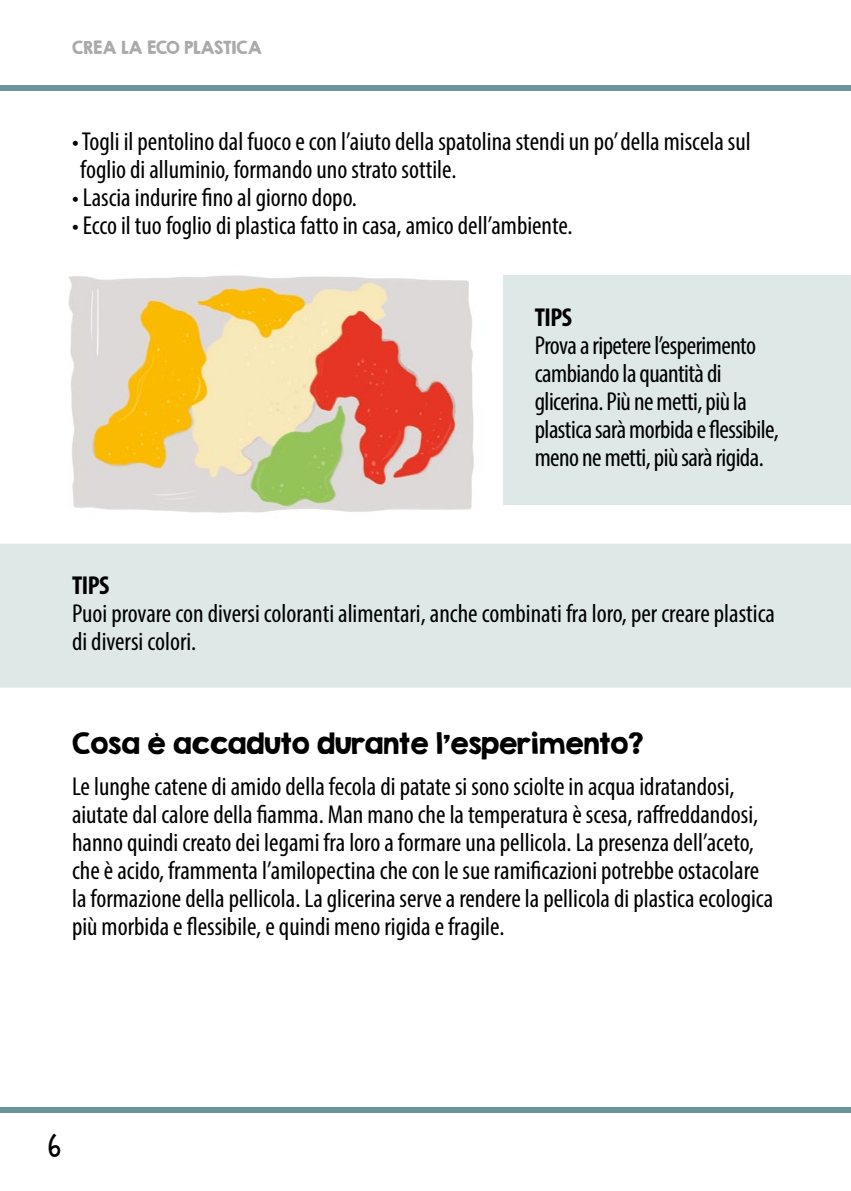
<style>
.page{position:relative;width:851px;height:1191px;background:#fff}
.page>*{position:absolute;margin:0;border:0;box-sizing:border-box;transform-origin:0 0}
.t1{font:condensed 26px/28px "Myriad Pro";color:#000}
.t2{font:condensed 26px/28px "Myriad Pro";letter-spacing:-.02em;color:#000}
.t3{font:26px "KG Second Chances Solid";color:#000}
.t4{font:700 condensed 26px "Myriad Pro";letter-spacing:-.02em;color:#000}
.t5{font:24px "KG She Persisted";color:#000}
.t6{font:16px "KG Second Chances Solid";color:#aaa}
</style>
<div class="page">
<div style="left:0;top:85px;width:850px;height:5px;background:#68949c"></div>
<div style="left:0;top:1107px;width:850px;height:5px;background:#68949c"></div>
<img style="left:68px;top:275px;width:406px;height:238px">
<div style="left:503px;top:275px;width:347px;height:229px;background:#dee8e7"></div>
<div style="left:0;top:543px;width:850px;height:144px;background:#dee8e7"></div>
<p class="t6" style="left:72px;top:38px;width:191px">CREA LA ECO PLASTICA</p>
<p class="t1" style="left:80px;top:127px;width:672px;text-indent:-8px">• Togli il pentolino dal fuoco e con l’aiuto della spatolina stendi un po’ della miscela sul foglio di alluminio, formando uno strato sottile.</p>
<p class="t1" style="left:72px;top:183px;width:286px">• Lascia indurire fino al giorno dopo.</p>
<p class="t1" style="left:72px;top:211px;width:502px">• Ecco il tuo foglio di plastica fatto in casa, amico dell’ambiente.</p>
<p class="t4" style="left:534px;top:301px;width:39px">TIPS</p>
<p class="t2" style="left:534px;top:331px;width:246px">Prova a ripetere l’esperimento cambiando la quantità di glicerina. Più ne metti, più la plastica sarà morbida e flessibile, meno ne metti, più sarà rigida.</p>
<p class="t4" style="left:72px;top:569px;width:39px">TIPS</p>
<p class="t1" style="left:72px;top:599px;width:704px">Puoi provare con diversi coloranti alimentari, anche combinati fra loro, per creare plastica di diversi colori.</p>
<p class="t3" style="left:72px;top:727px;width:572px">Cosa è accaduto durante l’esperimento?</p>
<p class="t1" style="left:72px;top:772px;width:702px">Le lunghe catene di amido della fecola di patate si sono sciolte in acqua idratandosi, aiutate dal calore della fiamma. Man mano che la temperatura è scesa, raffreddandosi, hanno quindi creato dei legami fra loro a formare una pellicola. La presenza dell’aceto, che è acido, frammenta l’amilopectina che con le sue ramificazioni potrebbe ostacolare la formazione della pellicola. La glicerina serve a rendere la pellicola di plastica ecologica più morbida e flessibile, e quindi meno rigida e fragile.</p>
<p class="t5" style="left:49px;top:1127px;width:14px">6</p>
</div>
